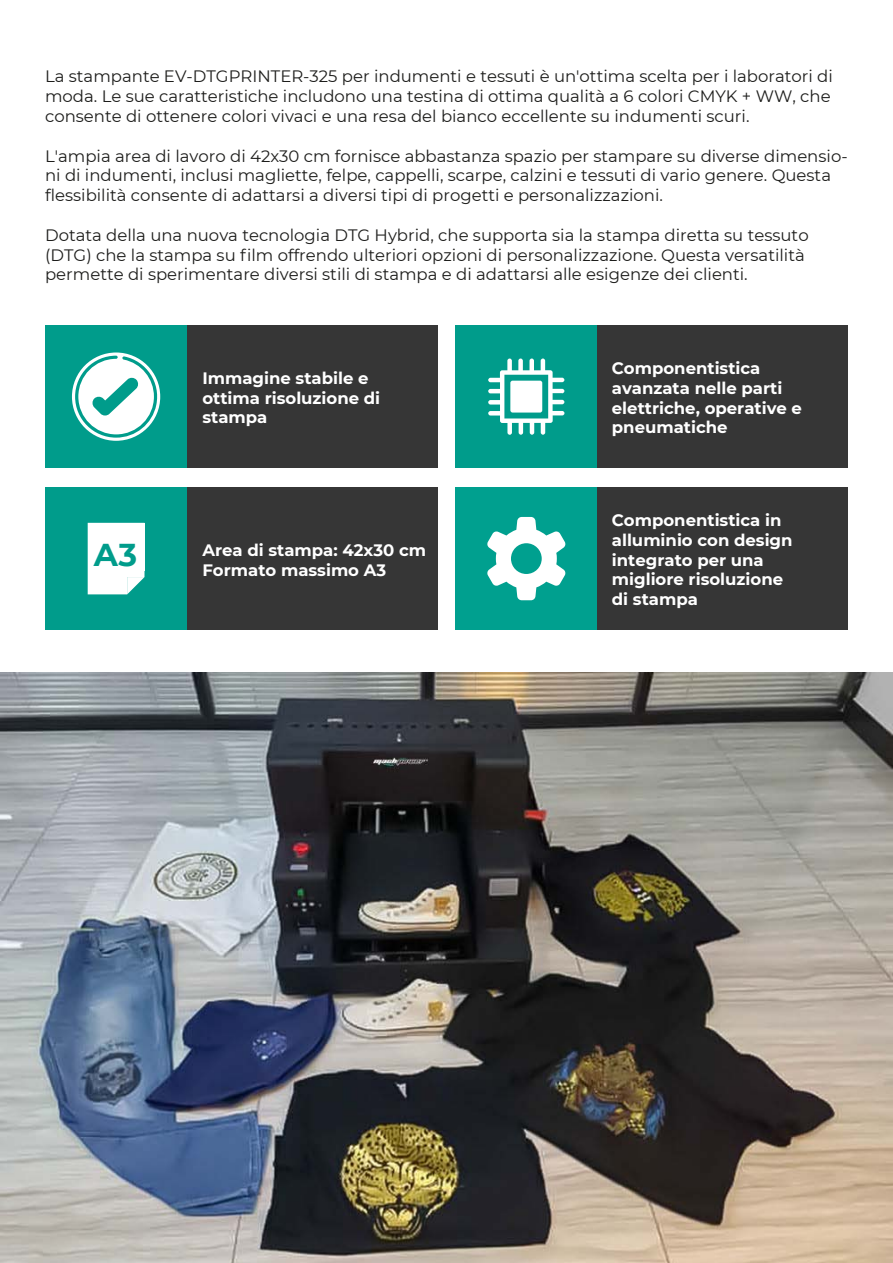
<style>
.page{position:relative;width:893px;height:1263px;background:#fff}
.page>*{position:absolute;margin:0;border:0;box-sizing:border-box;transform-origin:0 0}
.t1{font:700 31.65px "Montserrat";color:#009c8b}
.t2{font:16.5px/19.8px "Montserrat";color:#1d1d1b}
.t3{font:700 16.5px/19.8px "Montserrat";color:#fff}
</style>
<div class="page">
<img style="left:0;top:673px;width:893px;height:590px">
<div style="left:45px;top:325px;width:142px;height:143px;background:#009c8b"></div>
<div style="left:187px;top:325px;width:251px;height:143px;background:#363636"></div>
<div style="left:455px;top:325px;width:143px;height:143px;background:#009c8b"></div>
<div style="left:598px;top:325px;width:250px;height:143px;background:#363636"></div>
<div style="left:45px;top:487px;width:142px;height:143px;background:#009c8b"></div>
<div style="left:187px;top:487px;width:251px;height:143px;background:#363636"></div>
<svg style="left:488px;top:358px;width:76px;height:77px"></svg>
<svg style="left:88px;top:523px;width:56px;height:71px"></svg>
<div style="left:88px;top:524px;width:56px;height:47px;background:#fff"></div>
<div style="left:88px;top:567px;width:39px;height:26px;background:#fff"></div>
<div style="left:123px;top:567px;width:20px;height:10px;background:#fff"></div>
<svg style="left:72px;top:352px;width:89px;height:89px"></svg>
<div style="left:455px;top:487px;width:143px;height:143px;background:#00a08f"></div>
<div style="left:598px;top:487px;width:250px;height:143px;background:#363636"></div>
<svg style="left:487px;top:517px;width:79px;height:83px"></svg>
<p class="t2" style="left:45px;top:66px;width:789px">La stampante EV-DTGPRINTER-325 per indumenti e tessuti è un'ottima scelta per i laboratori di moda. Le sue caratteristiche includono una testina di ottima qualità a 6 colori CMYK + WW, che consente di ottenere colori vivaci e una resa del bianco eccellente su indumenti scuri.</p>
<p class="t2" style="left:45px;top:145px;width:804px">L'ampia area di lavoro di 42x30 cm fornisce abbastanza spazio per stampare su diverse dimensio&shy;ni di indumenti, inclusi magliette, felpe, cappelli, scarpe, calzini e tessuti di vario genere. Questa flessibilità consente di adattarsi a diversi tipi di progetti e personalizzazioni.</p>
<p class="t2" style="left:45px;top:224px;width:765px">Dotata della una nuova tecnologia DTG Hybrid, che supporta sia la stampa diretta su tessuto (DTG) che la stampa su film offrendo ulteriori opzioni di personalizzazione. Questa versatilità permette di sperimentare diversi stili di stampa e di adattarsi alle esigenze dei clienti.</p>
<h1 class="t1" style="left:94px;top:531px;width:45px">A3</h1>
<p class="t3" style="left:202px;top:367px;width:179px">Immagine stabile e ottima risoluzione di stampa</p>
<p class="t3" style="left:612px;top:357px;width:192px">Componentistica avanzata nelle parti elettriche, operative e pneumatiche</p>
<p class="t3" style="left:202px;top:539px;width:225px">Area di stampa: 42x30 cm</p>
<p class="t3" style="left:202px;top:559px;width:185px">Formato massimo A3</p>
<p class="t3" style="left:612px;top:509px;width:182px">Componentistica in alluminio con design integrato per una migliore risoluzione di stampa</p>
</div>
